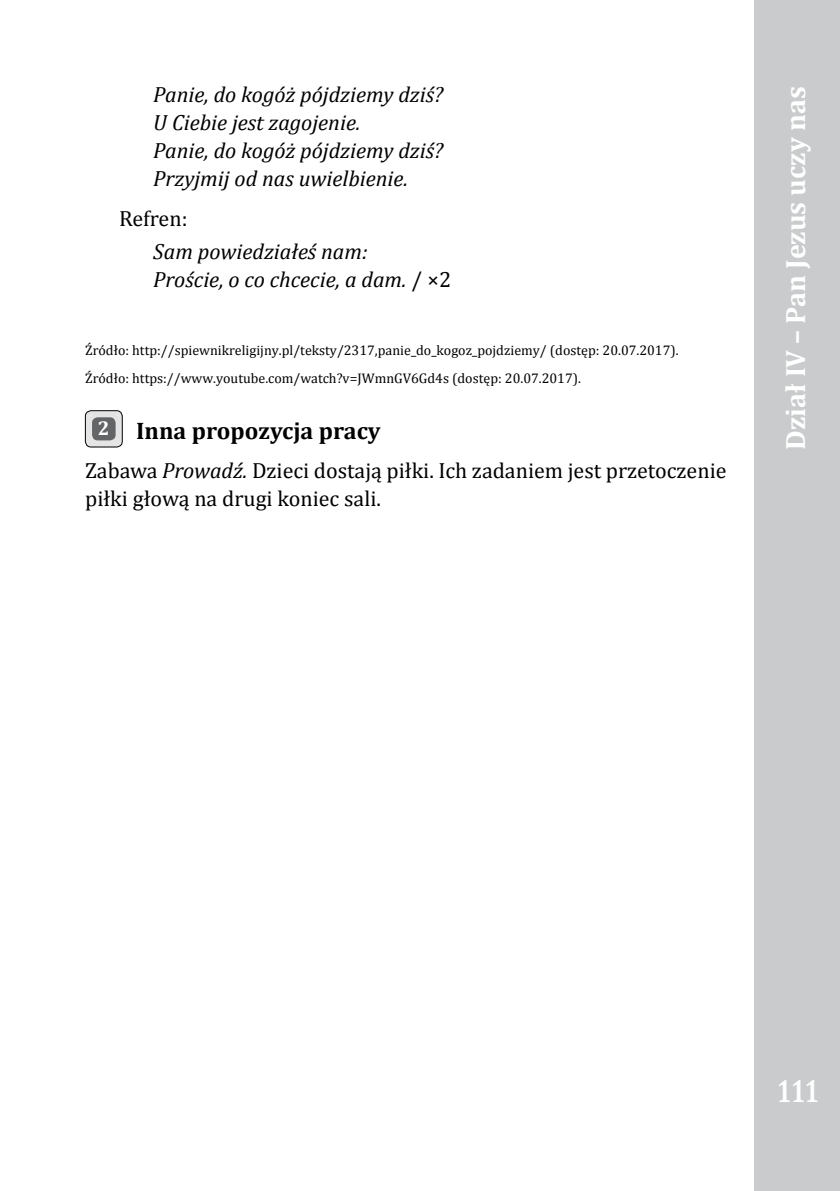
<style>
.page{position:relative;width:840px;height:1191px;background:#fff}
.page>*{position:absolute;margin:0;border:0;box-sizing:border-box;transform-origin:0 0}
.t1{font:700 32px "Cambria";color:#fff;scale:.75 1}
.t2{font:700 28px "Cambria";color:#fff}
.t3{font:700 24px "Cambria";color:#000}
.t4{font:italic 22px/28px "Cambria";color:#000}
.t5{font:22px/28px "Cambria";color:#000}
.t6{font:700 20px "Cambria";color:#fff}
.t7{font:14px/28px "Cambria";color:#000}
.s1{font-style:normal}
.s2{font-style:italic}
</style>
<div class="page">
<div style="left:754px;top:0;width:85px;height:1191px;background:#c9cbcc"></div>
<img style="left:85px;top:411px;width:37px;height:36px">
<div style="left:85px;top:410px;width:37px;height:37px;border:1px solid #000;border-radius:6px"></div>
<div style="left:92px;top:417px;width:23px;height:23px;background:#646567;border-radius:6px"></div>
<h3 class="t4" style="left:153px;top:80px;width:291px">Panie, do kogóż pójdziemy dziś?<br>U Ciebie jest zagojenie.<br>Panie, do kogóż pójdziemy dziś?<br>Przyjmij od nas uwielbienie.</h3>
<h3 class="t5" style="left:119px;top:204px;width:70px">Refren:</h3>
<h3 class="t4" style="left:153px;top:237px;width:299px">Sam powiedziałeś nam:<br>Proście, o co chcecie, a dam. <span class="s1">/ ×2</span></h3>
<p class="t7" style="left:85px;top:336px;width:594px">Źródło: http://spiewnikreligijny.pl/teksty/2317,panie_do_kogoz_pojdziemy/ (dostęp: 20.07.2017).<br>Źródło: https://www.youtube.com/watch?v=JWmnGV6Gd4s (dostęp: 20.07.2017).</p>
<h3 class="t3" style="left:136px;top:413px;width:246px">Inna propozycja pracy</h3>
<h3 class="t5" style="left:85px;top:456px;width:642px">Zabawa <span class="s2">Prowadź.</span> Dzieci dostają piłki. Ich zadaniem jest przetoczenie piłki głową na drugi koniec sali.</h3>
<h3 class="t6" style="left:98px;top:414px;width:13px">2</h3>
<h2 class="t2" style="left:775px;top:450px;width:365px;rotate:-90deg">Dział IV – Pan Jezus uczy nas</h2>
<h1 class="t1" style="left:776px;top:1068px;width:57px">111</h1>
</div>
